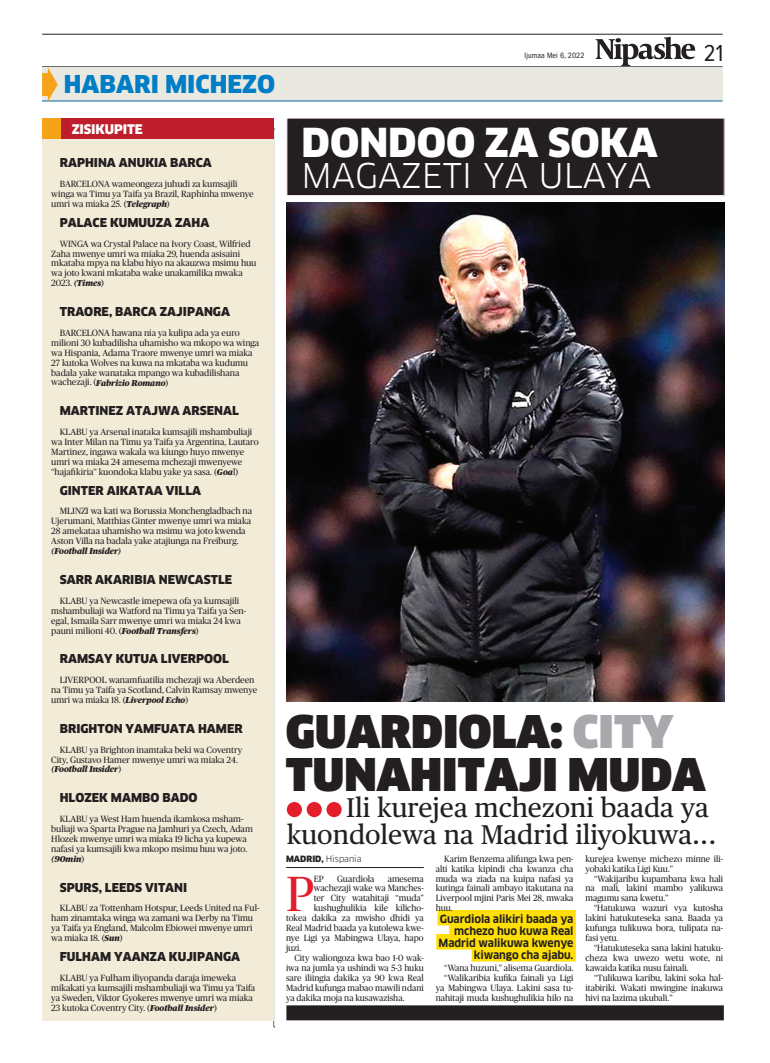
<style>
.page{position:relative;width:770px;height:1063px;background:#fff}
.page>*{position:absolute;margin:0;border:0;box-sizing:border-box;transform-origin:0 0}
.t1{font:49.3px "Publico";color:#e41d2c}
.t2{font:900 44px/43px "Clan LF";color:#231f20}
.t3{font:900 39px "Clan OSF";color:#fff}
.t4{font:33.3px "Clan OSF";color:#fff}
.t5{font:27px/27px "Publico Text";color:#231f20;text-align:right}
.t6{font:900 24px "Clan OSF";color:#007ec5}
.t7{font:24px "Proxima Nova Cond";color:#231f20}
.t8{font:900 12.9px "Clan OSF";letter-spacing:-.01em;color:#fff}
.t9{font:900 12px "Clan OSF";color:#231f20}
.t10{font:700 11px/12px "Clan";letter-spacing:-.01em;color:#231f20;text-align:right}
.t11{font:9px/9.9px "Publico";color:#231f20}
.t12{font:italic 900 8.6px "Publico";color:#231f20}
.t13{font:8.5px "Clan";letter-spacing:-.005em;color:#231f20}
.t14{font:condensed 8px "Franklin Gothic";letter-spacing:.01em;color:#231f20}
.s1{font-weight:900;font-style:italic;font-size:8.6px}
.s2{font-weight:400;font-style:normal;font-size:9px}
.s3{color:#a8a9ad}
.s4{font-weight:900}
</style>
<div class="page">
<svg style="left:273px;top:129px;width:2px;height:899px;background:#e9e5dc"></svg>
<div style="left:287px;top:118px;width:437px;height:78px;background:#231f20"></div>
<div style="left:286px;top:118px;width:438px;height:78px;border:1px solid #f3e5eb"></div>
<hr style="left:286px;top:867px;width:138px;height:1px;background:#231f20">
<div style="left:437px;top:910px;width:138px;height:16px;background:#ffdf06"></div>
<div style="left:449px;top:922px;width:126px;height:16px;background:#ffdf06"></div>
<div style="left:436px;top:934px;width:139px;height:16px;background:#ffdf06"></div>
<div style="left:471px;top:946px;width:104px;height:16px;background:#ffdf06"></div>
<div style="left:286px;top:1005px;width:437px;height:15px;background:#231f20"></div>
<div style="left:287px;top:802px;width:15px;height:15px;background:#e41d2c;border-radius:50%"></div>
<div style="left:306px;top:802px;width:16px;height:15px;background:#e41d2c;border-radius:50%"></div>
<div style="left:326px;top:802px;width:15px;height:15px;background:#e41d2c;border-radius:50%"></div>
<hr style="left:42px;top:34px;width:680px;height:1px;background:#231f20">
<div style="left:42px;top:67px;width:680px;height:34px;background:#e9e9e1"></div>
<hr style="left:42px;top:101px;width:680px;height:1px;background:#00689e">
<svg style="left:595px;top:37px;width:100px;height:29px"></svg>
<svg style="left:42px;top:66px;width:16px;height:36px"></svg>
<div style="left:42px;top:118px;width:231px;height:902px;background:#f1ebd8"></div>
<div style="left:47px;top:119px;width:226px;height:20px;background:#be1d2c"></div>
<div style="left:42px;top:119px;width:19px;height:20px;background:#f6a31a"></div>
<img style="left:286px;top:202px;width:438px;height:500px">
<h3 class="t6" style="left:64px;top:71px;width:196px">HABARI MICHEZO</h3>
<h3 class="t8" style="left:72px;top:122px;width:73px">ZISIKUPITE</h3>
<h3 class="t9" style="left:60px;top:156px;width:9px">RAPHI</h3>
<h3 class="t9" style="left:98px;top:156px;width:82px">NA ANUKIA BARCA</h3>
<p class="t11" style="left:51px;top:179px;width:204px;text-indent:8px">BARCELONA wameongeza juhudi za kumsajili winga wa Timu ya Taifa ya Brazil, Raphinha mwenye umri wa miaka 25. (<span class="s1">Telegraph</span>)</p>
<h3 class="t9" style="left:60px;top:216px;width:33px">PALACE</h3>
<h3 class="t9" style="left:110px;top:216px;width:19px">KUMUU</h3>
<h3 class="t9" style="left:156px;top:216px;width:37px">ZA ZAHA</h3>
<p class="t11" style="left:51px;top:239px;width:207px;text-indent:8px">WINGA wa Crystal Palace na Ivory Coast, Wilfried Zaha mwenye umri wa miaka 29, huenda asisaini mkataba mpya na klabu hiyo na akauzwa msimu huu wa joto kwani mkataba wake unakamilika mwaka 2023. <span class="s1">(Times</span>)</p>
<h3 class="t9" style="left:60px;top:305px;width:10px">TRA</h3>
<h3 class="t9" style="left:84px;top:305px;width:41px">ORE, BARCA</h3>
<h3 class="t9" style="left:160px;top:305px;width:72px">ZAJIPANGA</h3>
<p class="t11" style="left:51px;top:328px;width:210px;text-indent:8px">BARCELONA hawana nia ya kulipa ada ya euro milioni 30 kubadilisha uhamisho wa mkopo wa winga wa Hispania, Adama Traore mwenye umri wa miaka 27 kutoka Wolves na kuwa na mkataba wa kudumu badala yake wanataka mpango wa kubadilishana</p>
<p class="t12" style="left:51px;top:378px;width:119px"><span class="s2">wachezaji. (</span>Fabrizio Romano<span class="s2">)</span></p>
<h3 class="t9" style="left:60px;top:404px;width:9px">MARTI</h3>
<h3 class="t9" style="left:100px;top:404px;width:37px">NEZ ATA</h3>
<h3 class="t9" style="left:151px;top:404px;width:89px">JWA ARSENAL</h3>
<p class="t11" style="left:51px;top:427px;width:209px;text-indent:8px">KLABU ya Arsenal inataka kumsajili mshambuliaji wa Inter Milan na Timu ya Taifa ya Argentina, Lautaro Martinez, ingawa wakala wa kiungo huyo mwenye umri wa miaka 24 amesema mchezaji mwenyewe “hajafikiria” kuondoka klabu yake ya sasa. (<span class="s1">Goa</span>l)</p>
<h3 class="t9" style="left:60px;top:484px;width:30px">GINTER</h3>
<h3 class="t9" style="left:107px;top:484px;width:32px">AI KATAA</h3>
<h3 class="t9" style="left:166px;top:484px;width:37px">VILLA</h3>
<p class="t11" style="left:51px;top:506px;width:202px;text-indent:8px">MLINZI wa kati wa Borussia Monchengladbach na Ujerumani, Matthias Ginter mwenye umri wa miaka 28 amekataa uhamisho wa msimu wa joto kwenda Aston Villa na badala yake atajiunga na Freiburg.</p>
<p class="t12" style="left:51px;top:546px;width:71px">(Football Insider)</p>
<h3 class="t9" style="left:60px;top:573px;width:17px">SARR</h3>
<h3 class="t9" style="left:95px;top:573px;width:26px">AKARIBIA</h3>
<h3 class="t9" style="left:159px;top:573px;width:74px">NEWCASTLE</h3>
<p class="t11" style="left:51px;top:596px;width:196px;text-indent:8px">KLABU ya Newcastle imepewa ofa ya kumsajili mshambuliaji wa Watford na Timu ya Taifa ya Sen&shy;egal, Ismaila Sarr mwenye umri wa miaka 24 kwa pauni milioni 40. (<span class="s1">Football Transfers</span>)</p>
<h3 class="t9" style="left:60px;top:652px;width:11px">RAM</h3>
<h3 class="t9" style="left:88px;top:652px;width:46px">SAY KUTUA</h3>
<h3 class="t9" style="left:161px;top:652px;width:29px">LIVERP</h3>
<h3 class="t9" style="left:204px;top:652px;width:26px">OOL</h3>
<p class="t11" style="left:51px;top:675px;width:207px;text-indent:8px">LIVERPOOL wanamfuatilia mchezaji wa Aberdeen na Timu ya Taifa ya Scotland, Calvin Ramsay mwenye umri wa miaka 18. (<span class="s1">Liverpool Echo</span>)</p>
<h3 class="t9" style="left:60px;top:722px;width:111px">BRIGHTON YAMFUATA</h3>
<h3 class="t9" style="left:198px;top:722px;width:10px">HAMER</h3>
<p class="t11" style="left:51px;top:745px;width:192px;text-indent:8px">KLABU ya Brighton inamtaka beki wa Coventry<br>City, Gustavo Hamer mwenye umri wa miaka 24.</p>
<p class="t12" style="left:51px;top:765px;width:72px">(Football Insider<span class="s2">)</span></p>
<h3 class="t9" style="left:60px;top:791px;width:62px">HLOZEK MAMB</h3>
<h3 class="t9" style="left:150px;top:791px;width:49px">O BADO</h3>
<p class="t11" style="left:51px;top:814px;width:203px;text-indent:8px">KLABU ya West Ham huenda ikamkosa msham&shy;buliaji wa Sparta Prague na Jamhuri ya Czech, Adam Hlozek mwenye umri wa miaka 19 licha ya kupewa nafasi ya kumsajili kwa mkopo msimu huu wa joto.</p>
<p class="t12" style="left:51px;top:854px;width:34px">(90min<span class="s2">)</span></p>
<h3 class="t9" style="left:60px;top:880px;width:17px">SPUR</h3>
<h3 class="t9" style="left:92px;top:880px;width:95px">S, LEEDS VITANI</h3>
<p class="t11" style="left:51px;top:903px;width:210px;text-indent:8px">KLABU za Tottenham Hotspur, Leeds United na Ful&shy;ham zinamtaka winga wa zamani wa Derby na Timu ya Taifa ya England, Malcolm Ebiowei mwenye umri wa miaka 18. (<span class="s1">Sun</span>)</p>
<h3 class="t9" style="left:60px;top:950px;width:33px">FULHAM</h3>
<h3 class="t9" style="left:114px;top:950px;width:127px">YAANZA KUJIPANGA</h3>
<p class="t11" style="left:51px;top:973px;width:205px;text-indent:8px">KLABU ya Fulham iliyopanda daraja imeweka mikakati ya kumsajili mshambuliaji wa Timu ya Taifa ya Sweden, Viktor Gyokeres mwenye umri wa miaka 23 kutoka Coventry City. (<span class="s1">Football Insider</span>)</p>
<p class="t14" style="left:524px;top:51px;width:61px">Ijumaa Mei 6, 2022</p>
<h3 class="t3" style="left:301px;top:121px;width:357px">DONDOO ZA SOKA</h3>
<h3 class="t4" style="left:301px;top:157px;width:351px">MAGAZETI YA ULAYA</h3>
<h3 class="t7" style="left:704px;top:42px;width:21px">21</h3>
<h2 class="t2" style="left:286px;top:710px;width:421px">GUARDIOLA: <span class="s3">CITY<br></span>TUNAHITAJI MUDA</h2>
<h3 class="t5" style="left:287px;top:794px;width:431px">Ili kurejea mchezoni baada ya kuondolewa na Madrid iliyokuwa...</h3>
<p class="t13" style="left:286px;top:854px;width:77px"><span class="s4">MADRID,</span> Hispania</p>
<h1 class="t1" style="left:286px;top:867px;width:29px">P</h1>
<p class="t11" style="left:314px;top:873px;width:12px">EP</p>
<p class="t11" style="left:337px;top:873px;width:39px">Guardiola</p>
<p class="t11" style="left:388px;top:873px;width:38px">amesema</p>
<p class="t11" style="left:314px;top:883px;width:111px">wachezaji wake wa Manches-</p>
<p class="t11" style="left:314px;top:893px;width:111px">ter City watahitaji “muda”</p>
<p class="t11" style="left:314px;top:903px;width:111px">kushughulikia kile kilicho-</p>
<p class="t11" style="left:286px;top:913px;width:139px">tokea dakika za mwisho dhidi ya</p>
<p class="t11" style="left:286px;top:923px;width:139px">Real Madrid baada ya kutolewa kwe-</p>
<p class="t11" style="left:286px;top:933px;width:139px">nye Ligi ya Mabingwa Ulaya, hapo</p>
<p class="t11" style="left:286px;top:943px;width:17px">juzi.</p>
<p class="t11" style="left:294px;top:953px;width:131px">City waliongoza kwa bao 1-0 wak-</p>
<p class="t11" style="left:286px;top:963px;width:139px">iwa na jumla ya ushindi wa 5-3 huku</p>
<p class="t11" style="left:286px;top:973px;width:139px">sare iliingia dakika ya 90 kwa Real</p>
<p class="t11" style="left:286px;top:983px;width:139px">Madrid kufunga mabao mawili ndani</p>
<p class="t11" style="left:286px;top:993px;width:120px">ya dakika moja na kusawazisha.</p>
<p class="t11" style="left:436px;top:854px;width:139px;text-align:justify;text-indent:9px">Karim Benzema alifunga kwa pen&shy;alti katika kipindi cha kwanza cha muda wa ziada na kuipa nafasi ya kutinga fainali ambayo itakutana na Liverpool mjini Paris Mei 28, mwaka huu.</p>
<p class="t10" style="left:438px;top:913px;width:136px">Guardiola alikiri baada ya mchezo huo kuwa Real<br>Madrid walikuwa kwenye kiwango cha ajabu.</p>
<p class="t11" style="left:436px;top:963px;width:139px;text-align:right">“Wana huzuni,” alisema Guardiola. “Walikaribia kufika fainali ya Ligi ya Mabingwa Ulaya. Lakini sasa tu&shy;nahitaji muda kushughulikia hilo na</p>
<p class="t11" style="left:585px;top:854px;width:139px">kurejea kwenye michezo minne ili&shy;yobaki katika Ligi Kuu.”</p>
<p class="t11" style="left:585px;top:873px;width:139px;text-align:justify;text-indent:9px">“Wakijaribu kupambana kwa hali na mali, lakini mambo yalikuwa magumu sana kwetu.”</p>
<p class="t11" style="left:585px;top:903px;width:139px;text-align:justify;text-indent:9px">“Hatukuwa wazuri vya kutosha lakini hatukuteseka sana. Baada ya kufunga tulikuwa bora, tulipata na&shy;fasi yetu.</p>
<p class="t11" style="left:585px;top:943px;width:139px;text-align:justify;text-indent:9px">“Hatukuteseka sana lakini hatuku&shy;cheza kwa uwezo wetu wote, ni kawaida katika nusu fainali.</p>
<p class="t11" style="left:585px;top:973px;width:139px;text-align:justify;text-indent:9px">“Tulikuwa karibu, lakini soka hal&shy;itabiriki. Wakati mwingine inakuwa hivi na lazima ukubali.”</p>
</div>
